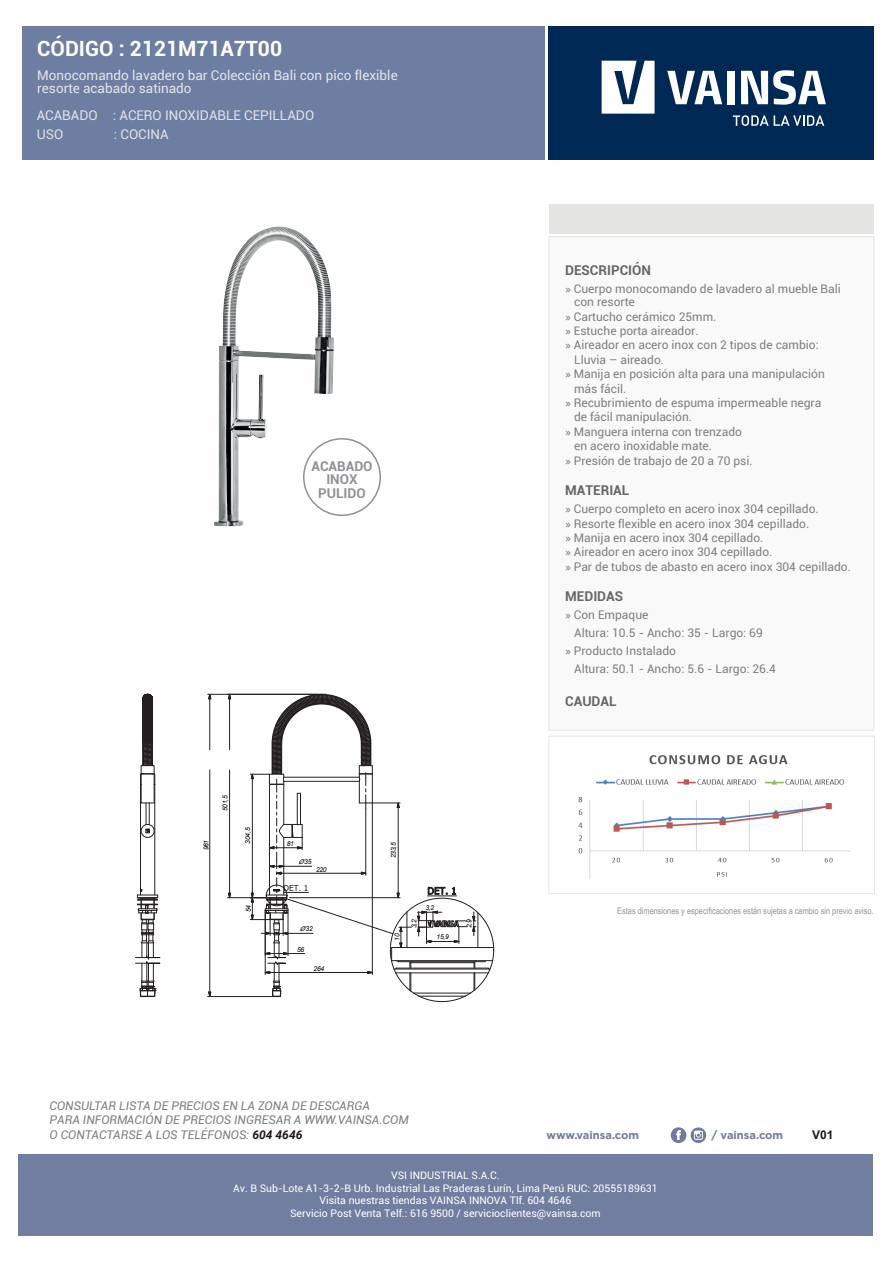
<style>
.page{position:relative;width:893px;height:1263px;background:#fff}
.page>*{position:absolute;margin:0;border:0;box-sizing:border-box;transform-origin:0 0}
.t1{font:700 21px "Roboto";color:#fff}
.t2{font:13.5px/13.5px "Roboto";color:#e5e5e4}
.t3{font:13.5px "Roboto";color:#e2e2e3}
.t4{font:700 13.5px "Roboto";color:#676668}
.t5{font:700 13.5px/13.5px "Roboto";color:#8f9194;text-align:center}
.t6{font:12px/14.4px "Roboto";color:#7d8082}
.t7{font:italic 12px/14.4px "Roboto";color:#7b7f80}
.t8{font:700 12px "Arial";color:#1a1b1a}
.t9{font:700 11.1px "Gotham";color:#6f7c9e}
.t10{font:10.5px/12.6px "Roboto";color:#fff;text-align:center}
.t11{font:9px "Arial Narrow";color:#8f979d}
.t12{font:8.25px "Tahoma";color:#231f20}
.t13{font:italic 6.75px "Arial";letter-spacing:-.045em;color:#000001}
.s1{font-size:6.45px}
.s2{font-weight:700;color:#1d161b}
</style>
<div class="page">
<div style="left:18px;top:1154px;width:854px;height:81px;background:#727e9f"></div>
<div style="left:22px;top:26px;width:522px;height:133px;background:#6e7ea3"></div>
<div style="left:548px;top:26px;width:326px;height:133px;background:#002855"></div>
<svg style="left:602px;top:61px;width:53px;height:53px"></svg>
<svg style="left:667px;top:71px;width:55px;height:33px"></svg>
<div style="left:727px;top:71px;width:7px;height:33px;background:#fff"></div>
<svg style="left:741px;top:70px;width:85px;height:35px"></svg>
<svg style="left:733px;top:115px;width:91px;height:11px"></svg>
<div style="left:549px;top:205px;width:325px;height:29px;background:#e5e5e4"></div>
<div style="left:549px;top:236px;width:325px;height:495px;background:#f9f9f9;border:1px solid #e5e5e4"></div>
<hr style="left:140px;top:784px;width:1px;height:111px;background:#231f20">
<hr style="left:154px;top:784px;width:1px;height:111px;background:#231f20">
<div style="left:141px;top:824px;width:13px;height:14px;border:1px solid #231f20;border-radius:50%"></div>
<svg style="left:140px;top:694px;width:15px;height:141px"></svg>
<svg style="left:135px;top:889px;width:25px;height:108px"></svg>
<hr style="left:392px;top:960px;width:101px;height:1px;background:#231f20">
<hr style="left:392px;top:947px;width:101px;height:1px;background:#231f20">
<hr style="left:394px;top:969px;width:96px;height:1px;background:#231f20">
<svg style="left:228px;top:693px;width:3px;height:7px"></svg>
<svg style="left:228px;top:892px;width:3px;height:7px"></svg>
<hr style="left:227px;top:897px;width:39px;height:1px;background:#231f20">
<hr style="left:229px;top:699px;width:1px;height:51px;background:#231f20">
<hr style="left:229px;top:770px;width:1px;height:123px;background:#231f20">
<svg style="left:208px;top:693px;width:4px;height:7px"></svg>
<svg style="left:208px;top:991px;width:4px;height:7px"></svg>
<hr style="left:208px;top:996px;width:65px;height:1px;background:#231f20">
<hr style="left:208px;top:694px;width:109px;height:1px;background:#231f20">
<hr style="left:209px;top:699px;width:1px;height:51px;background:#231f20">
<hr style="left:209px;top:770px;width:1px;height:222px;background:#231f20">
<svg style="left:250px;top:694px;width:239px;height:303px"></svg>
<svg style="left:671px;top:1127px;width:35px;height:16px"></svg>
<img style="left:214px;top:226px;width:144px;height:301px">
<div style="left:303px;top:438px;width:78px;height:78px;border:2px solid #8f9194;border-radius:50%"></div>
<div style="left:548px;top:736px;width:327px;height:158px;border:1px solid #e5e5e4"></div>
<img style="left:578px;top:755px;width:272px;height:124px">
<h1 class="t1" style="left:37px;top:33px;width:246px">CÓDIGO : 2121M71A7T00</h1>
<p class="t2" style="left:37px;top:68px;width:362px">Monocomando lavadero bar Colección Bali con pico flexible resorte acabado satinado</p>
<p class="t3" style="left:37px;top:106px;width:279px">ACABADO : ACERO INOXIDABLE CEPILLADO</p>
<p class="t3" style="left:37px;top:124px;width:28px">USO</p>
<p class="t3" style="left:114px;top:124px;width:56px">: COCINA</p>
<p class="t5" style="left:311px;top:459px;width:63px">ACABADO<br>INOX<br>PULIDO</p>
<p class="t13" style="left:202px;top:850px;width:12px;rotate:-90deg">981</p>
<p class="t13" style="left:221px;top:811px;width:17px;rotate:-90deg">501,5</p>
<p class="t13" style="left:243px;top:844px;width:18px;rotate:-90deg">304 5,</p>
<p class="t13" style="left:244px;top:912px;width:9px;rotate:-90deg">54</p>
<p class="t13" style="left:287px;top:840px;width:9px">81</p>
<p class="t13" style="left:298px;top:857px;width:15px"><span class="s1">Ø</span>35</p>
<p class="t13" style="left:316px;top:865px;width:12px">220</p>
<p class="t12" style="left:284px;top:882px;width:26px">DET. 1</p>
<p class="t13" style="left:300px;top:924px;width:15px"><span class="s1">Ø</span>32</p>
<p class="t13" style="left:297px;top:945px;width:9px">56</p>
<p class="t13" style="left:314px;top:964px;width:12px">264</p>
<p class="t13" style="left:389px;top:858px;width:17px;rotate:-90deg">233 5,</p>
<p class="t13" style="left:410px;top:928px;width:10px;rotate:-90deg">3,2</p>
<p class="t13" style="left:425px;top:903px;width:11px">3,2</p>
<p class="t13" style="left:393px;top:941px;width:9px;rotate:-90deg">10</p>
<p class="t13" style="left:437px;top:933px;width:14px">15,9</p>
<p class="t13" style="left:465px;top:928px;width:11px;rotate:-90deg">2 9,</p>
<p class="t4" style="left:565px;top:260px;width:87px">DESCRIPCIÓN</p>
<p class="t6" style="left:565px;top:281px;width:277px">» Cuerpo monocomando de lavadero al mueble Bali</p>
<p class="t6" style="left:574px;top:294px;width:62px">con resorte</p>
<p class="t6" style="left:565px;top:309px;width:153px">» Cartucho cerámico 25mm.</p>
<p class="t6" style="left:565px;top:323px;width:135px">» Estuche porta aireador.</p>
<p class="t6" style="left:565px;top:337px;width:255px">» Aireador en acero inox con 2 tipos de cambio:</p>
<p class="t6" style="left:574px;top:352px;width:91px">Lluvia – aireado.</p>
<p class="t6" style="left:565px;top:366px;width:261px">» Manija en posición alta para una manipulación</p>
<p class="t6" style="left:574px;top:381px;width:54px">más fácil.</p>
<p class="t6" style="left:565px;top:395px;width:258px">» Recubrimiento de espuma impermeable negra</p>
<p class="t6" style="left:574px;top:409px;width:119px">de fácil manipulación.</p>
<p class="t6" style="left:565px;top:424px;width:178px">» Manguera interna con trenzado</p>
<p class="t6" style="left:574px;top:438px;width:139px">en acero inoxidable mate.</p>
<p class="t6" style="left:565px;top:453px;width:189px">» Presión de trabajo de 20 a 70 psi.</p>
<p class="t4" style="left:565px;top:481px;width:66px">MATERIAL</p>
<p class="t6" style="left:565px;top:501px;width:287px">» Cuerpo completo en acero inox 304 cepillado.<br>» Resorte flexible en acero inox 304 cepillado.<br>» Manija en acero inox 304 cepillado.<br>» Aireador en acero inox 304 cepillado.<br>» Par de tubos de abasto en acero inox 304 cepillado.</p>
<p class="t4" style="left:565px;top:587px;width:60px">MEDIDAS</p>
<p class="t6" style="left:565px;top:607px;width:85px">» Con Empaque</p>
<p class="t6" style="left:574px;top:625px;width:190px">Altura: 10.5 - Ancho: 35 - Largo: 69</p>
<p class="t6" style="left:565px;top:643px;width:112px">» Producto Instalado</p>
<p class="t6" style="left:574px;top:661px;width:203px">Altura: 50.1 - Ancho: 5.6 - Largo: 26.4</p>
<p class="t4" style="left:565px;top:691px;width:53px">CAUDAL</p>
<p class="t11" style="left:617px;top:904px;width:258px">Estas dimensiones y especificaciones están sujetas a cambio sin previo aviso.</p>
<p class="t7" style="left:50px;top:1098px;width:361px">CONSULTAR LISTA DE PRECIOS EN LA ZONA DE DESCARGA<br>PARA INFORMACIÓN DE PRECIOS INGRESAR A WWW.VAINSA.COM<br>O CONTACTARSE A LOS TELÉFONOS: <span class="s2">604 4646</span></p>
<p class="t10" style="left:233px;top:1168px;width:426px">VSI INDUSTRIAL S.A.C.<br>Av. B Sub-Lote A1-3-2-B Urb. Industrial Las Praderas Lurín, Lima Perú RUC: 20555189631<br>Visita nuestras tiendas VAINSA INNOVA Tlf. 604 4646<br>Servicio Post Venta Telf.: 616 9500 / servicioclientes@vainsa.com</p>
<p class="t9" style="left:547px;top:1128px;width:94px">www.vainsa.com</p>
<p class="t9" style="left:711px;top:1128px;width:73px">/ vainsa.com</p>
<p class="t8" style="left:812px;top:1126px;width:23px">V01</p>
</div>
